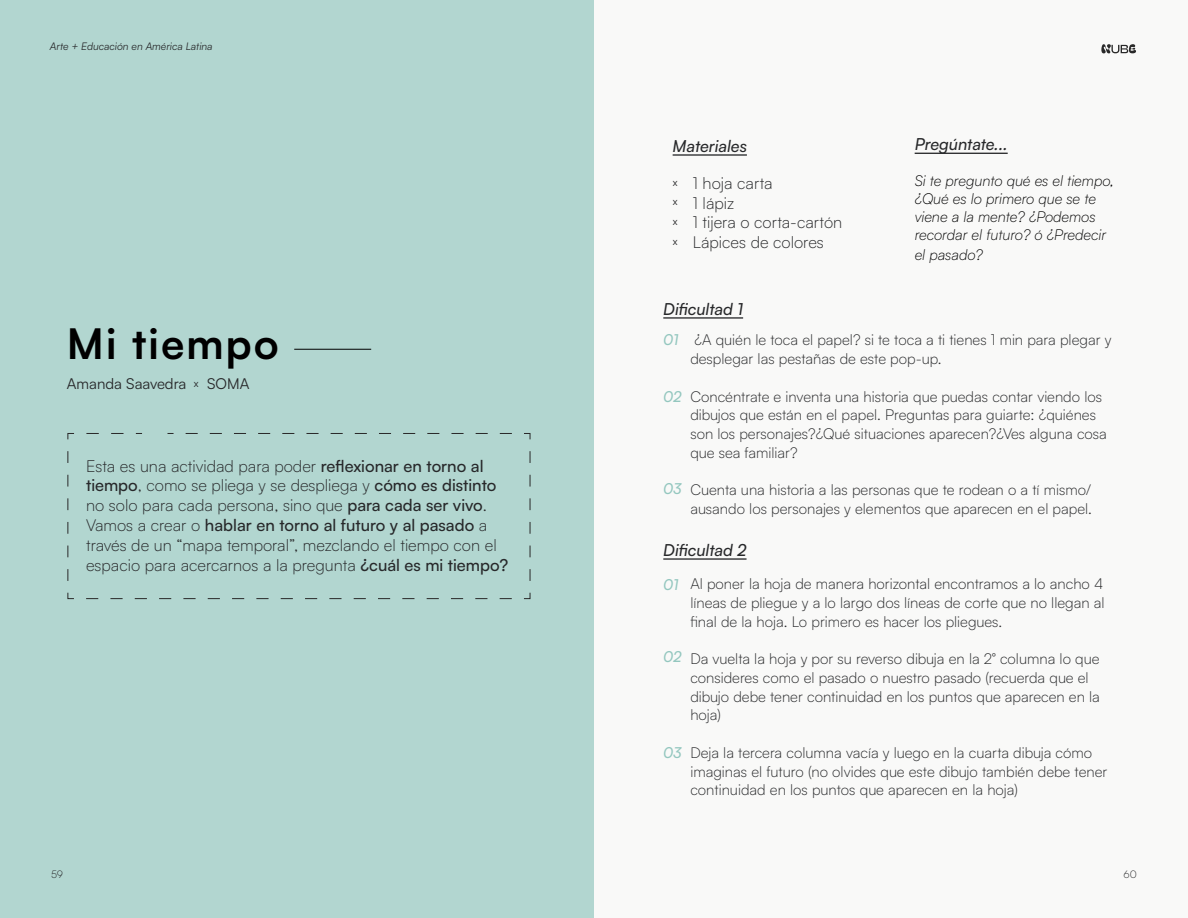
<style>
.page{position:relative;width:1188px;height:918px;background:#f9f9f8}
.page>*{position:absolute;margin:0;border:0;box-sizing:border-box;transform-origin:0 0}
.t1{font:700 42px "Satoshi";letter-spacing:.05em;color:#000}
.t2{font:300 16.5px/19.8px "Satoshi";color:#27282a}
.t3{font:italic 500 16.5px "Satoshi";color:#27282a}
.t4{font:300 15px/18.8px "Satoshi";color:#27282a}
.t5{font:italic 300 15px/18px "Satoshi";color:#000}
.t6{font:15px "Satoshi";color:#27282a}
.t7{font:italic 500 15px "Satoshi";color:#94c7bf}
.t8{font:italic 10.5px "Satoshi";color:#27282a}
.t9{font:10.5px "Satoshi";color:#27282a}
.t10{font:300 10.5px "Satoshi";color:#27282a}
.s1{font-weight:500}
</style>
<div class="page">
<div style="left:0;top:0;width:594px;height:918px;background:#b2d6d0"></div>
<svg style="left:1101px;top:44px;width:35px;height:9px"></svg>
<hr style="left:294px;top:349px;width:77px;height:1px;background:#000">
<hr style="left:673px;top:154px;width:74px;height:2px;background:#27282a">
<hr style="left:915px;top:153px;width:93px;height:1px;background:#27282a">
<svg style="left:530px;top:451px;width:1px;height:130px"></svg>
<svg style="left:68px;top:433px;width:462px;height:166px"></svg>
<hr style="left:663px;top:317px;width:80px;height:2px;background:#27282a">
<hr style="left:663px;top:558px;width:84px;height:2px;background:#27282a">
<p class="t8" style="left:50px;top:39px;width:164px">Arte + Educación en América Latina</p>
<h1 class="t1" style="left:67px;top:313px;width:213px">Mi tiempo</h1>
<p class="t6" style="left:67px;top:373px;width:121px">Amanda Saavedra</p>
<p class="t6" style="left:207px;top:373px;width:44px">SOMA</p>
<p class="t9" style="left:194px;top:376px;width:6px">x</p>
<p class="t2" style="left:86px;top:455px;width:424px">Esta es una actividad para poder <span class="s1">reflexionar en torno al tiempo</span>, como se pliega y se despliega y <span class="s1">cómo es distinto </span>no solo para cada persona, sino que <span class="s1">para cada ser vivo</span>.<br>Vamos a crear o <span class="s1">hablar en torno al futuro y al pasado</span> a través de un “mapa temporal”, mezclando el tiempo con el espacio para acercarnos a la pregunta <span class="s1">¿cuál es mi tiempo?</span></p>
<p class="t3" style="left:673px;top:134px;width:76px">Materiales</p>
<p class="t3" style="left:915px;top:133px;width:95px">Pregúntate...</p>
<p class="t9" style="left:673px;top:175px;width:6px">x</p>
<p class="t9" style="left:673px;top:214px;width:6px">x</p>
<p class="t9" style="left:673px;top:195px;width:6px">x</p>
<p class="t9" style="left:673px;top:234px;width:6px">x</p>
<p class="t2" style="left:693px;top:173px;width:151px">1 hoja carta<br>1 lápiz<br>1 tijera o corta-cartón<br>Lápices de colores</p>
<p class="t5" style="left:915px;top:171px;width:201px">Si te pregunto qué es el tiempo, ¿Qué es lo primero que se te viene a la mente? ¿Podemos recordar el futuro? ó ¿Predecir</p>
<p class="t5" style="left:915px;top:245px;width:70px">el pasado?</p>
<p class="t3" style="left:663px;top:297px;width:81px">Dificultad 1</p>
<p class="t7" style="left:663px;top:330px;width:17px">01</p>
<p class="t7" style="left:663px;top:386px;width:20px">02</p>
<p class="t7" style="left:663px;top:478px;width:20px">03</p>
<p class="t4" style="left:690px;top:330px;width:423px">¿A quién le toca el papel? si te toca a ti tienes 1 min para plegar y desplegar las pestañas de este pop-up.</p>
<p class="t4" style="left:690px;top:386px;width:418px">Concéntrate e inventa una historia que puedas contar viendo los dibujos que están en el papel. Preguntas para guiarte: ¿quiénes son los personajes?¿Qué situaciones aparecen?¿Ves alguna cosa que sea familiar?</p>
<p class="t4" style="left:690px;top:480px;width:403px">Cuenta una historia a las personas que te rodean o a tí mismo/ ausando los personajes y elementos que aparecen en el papel.</p>
<p class="t3" style="left:663px;top:538px;width:85px">Dificultad 2</p>
<p class="t7" style="left:663px;top:574px;width:17px">01</p>
<p class="t7" style="left:663px;top:646px;width:20px">02</p>
<p class="t7" style="left:663px;top:742px;width:20px">03</p>
<p class="t4" style="left:690px;top:574px;width:416px;text-align:justify">Al poner la hoja de manera horizontal encontramos a lo ancho 4 líneas de pliegue y a lo largo dos líneas de corte que no llegan al final de la hoja. Lo primero es hacer los pliegues.</p>
<p class="t4" style="left:690px;top:649px;width:411px">Da vuelta la hoja y por su reverso dibuja en la 2° columna lo que consideres como el pasado o nuestro pasado (recuerda que el dibujo debe tener continuidad en los puntos que aparecen en la hoja)</p>
<p class="t4" style="left:690px;top:743px;width:418px">Deja la tercera columna vacía y luego en la cuarta dibuja cómo imaginas el futuro (no olvides que este dibujo también debe tener continuidad en los puntos que aparecen en la hoja)</p>
<p class="t10" style="left:51px;top:867px;width:14px">59</p>
<p class="t10" style="left:1124px;top:867px;width:15px">60</p>
</div>
